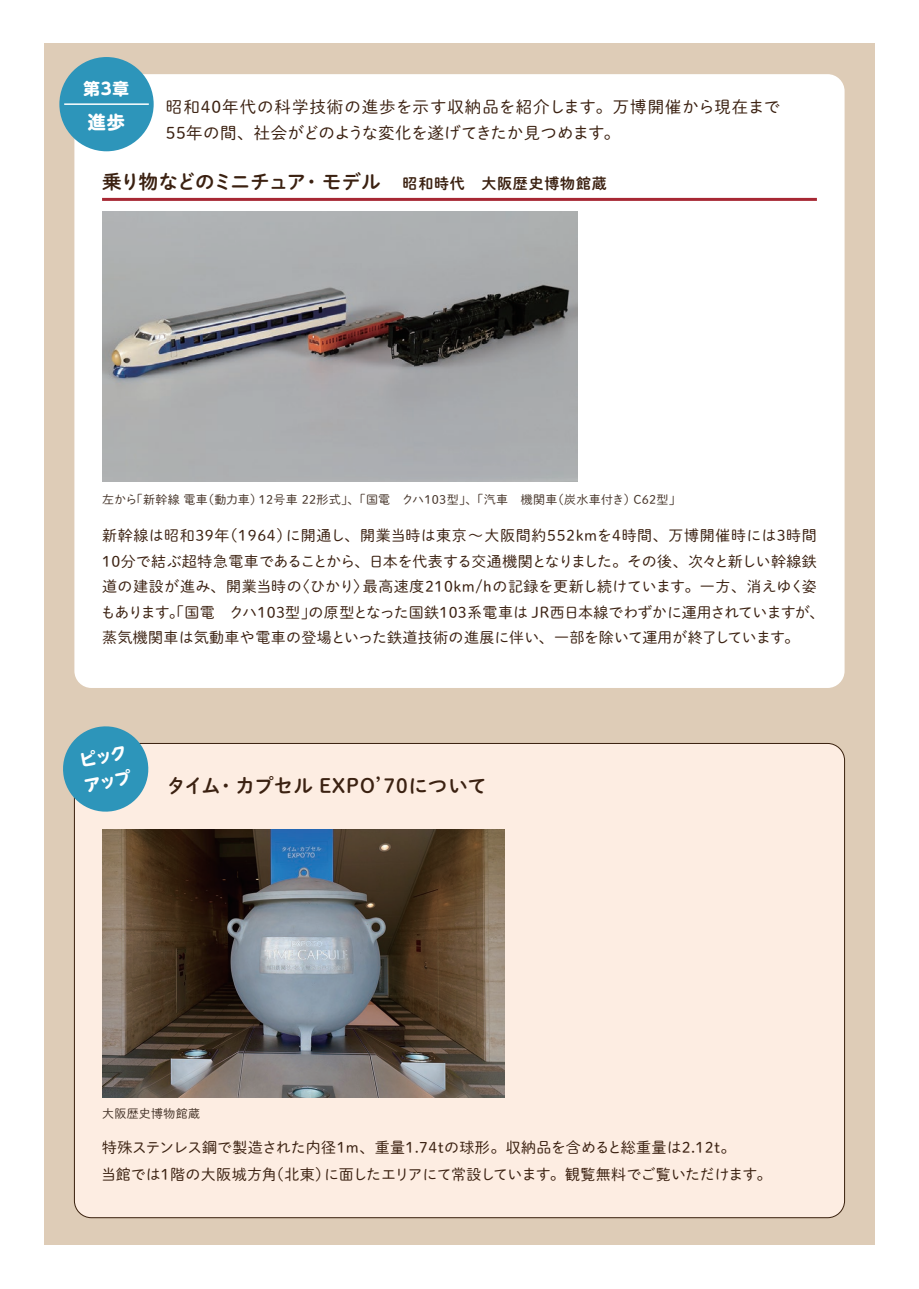
<style>
.page{position:relative;width:919px;height:1289px;background:#fff}
.page>*{position:absolute;margin:0;border:0;box-sizing:border-box;transform-origin:0 0}
.t1{font:19.5px "P Shuei M Go Std B";letter-spacing:-.045em;color:#3b2111}
.t2{font:19.5px "P Shuei M Go Std B";letter-spacing:.02em;color:#3b2111}
.t3{font:700 18px "UD Shin M Go Pro";color:#fff}
.t4{font:16.5px/25.5px "P Shuei M Go Std L";letter-spacing:.025em;color:#3b2111}
.t5{font:700 16.5px/25.5px "UD Shin M Go Pro";color:#fff}
.t6{font:15px/25.5px "P Shuei M Go Std L";letter-spacing:.015em;color:#3b2111}
.t7{font:12px "P Shuei M Go Std L";letter-spacing:.025em;color:#46352a}
.s1{font-size:15px}
</style>
<div class="page">
<div style="left:44px;top:44px;width:830px;height:1201px;background:#deccb7"></div>
<div style="left:74px;top:74px;width:770px;height:614px;background:#fff;border-radius:17px"></div>
<div style="left:74px;top:743px;width:770px;height:474px;background:#fdede2;border-radius:17px"></div>
<div style="left:59px;top:57px;width:95px;height:94px;background:#2d95ba;border-radius:50%"></div>
<hr style="left:64px;top:103px;width:85px;height:2px;background:#fff">
<svg style="left:63px;top:726px;width:89px;height:89px"></svg>
<img style="left:102px;top:211px;width:475px;height:270px">
<hr style="left:102px;top:198px;width:714px;height:3px;background:#a72834">
<img style="left:102px;top:829px;width:402px;height:268px">
<p class="t5" style="left:83px;top:75px;width:47px">第3章</p>
<p class="t3" style="left:88px;top:107px;width:38px">進歩</p>
<p class="t4" style="left:166px;top:93px;width:616px">昭和40年代の科学技術の進歩を示す収納品を紹介します。万博開催から現在まで<br>55年の間、社会がどのような変化を遂げてきたか見つめます。</p>
<h1 class="t1" style="left:102px;top:167px;width:506px">乗り物などのミニチュア・モデル <span class="s1">昭和時代　大阪歴史博物館蔵</span></h1>
<p class="t7" style="left:102px;top:490px;width:580px">左から「新幹線 電車（動力車）12号車 22形式」、「国電　クハ103型」、「汽車　機関車（炭水車付き）C62型」</p>
<p class="t6" style="left:101px;top:522px;width:725px">新幹線は昭和39年（1964）に開通し、開業当時は東京～大阪間約552ｋｍを4時間、万博開催時には3時間10分で結ぶ超特急電車であることから、日本を代表する交通機関となりました。その後、次々と新しい幹線鉄道の建設が進み、開業当時の〈ひかり〉最高速度210km/hの記録を更新し続けています。一方、消えゆく姿もあります。「国電　クハ103型」の原型となった国鉄103系電車は JR西日本線でわずかに運用されていますが、蒸気機関車は気動車や電車の登場といった鉄道技術の進展に伴い、一部を除いて運用が終了しています。</p>
<p class="t5" style="left:77px;top:747px;width:49px;rotate:-11deg">ピックアップ</p>
<h1 class="t2" style="left:166px;top:771px;width:322px">タイム・カプセル EXPOʼ 70について</h1>
<p class="t7" style="left:102px;top:1104px;width:100px">大阪歴史博物館蔵</p>
<p class="t6" style="left:101px;top:1132px;width:671px;line-height:27px">特殊ステンレス鋼で製造された内径1m、重量1.74tの球形。収納品を含めると総重量は2.12t。<br>当館では１階の大阪城方角（北東）に面したエリアにて常設しています。観覧無料でご覧いただけます。</p>
</div>
